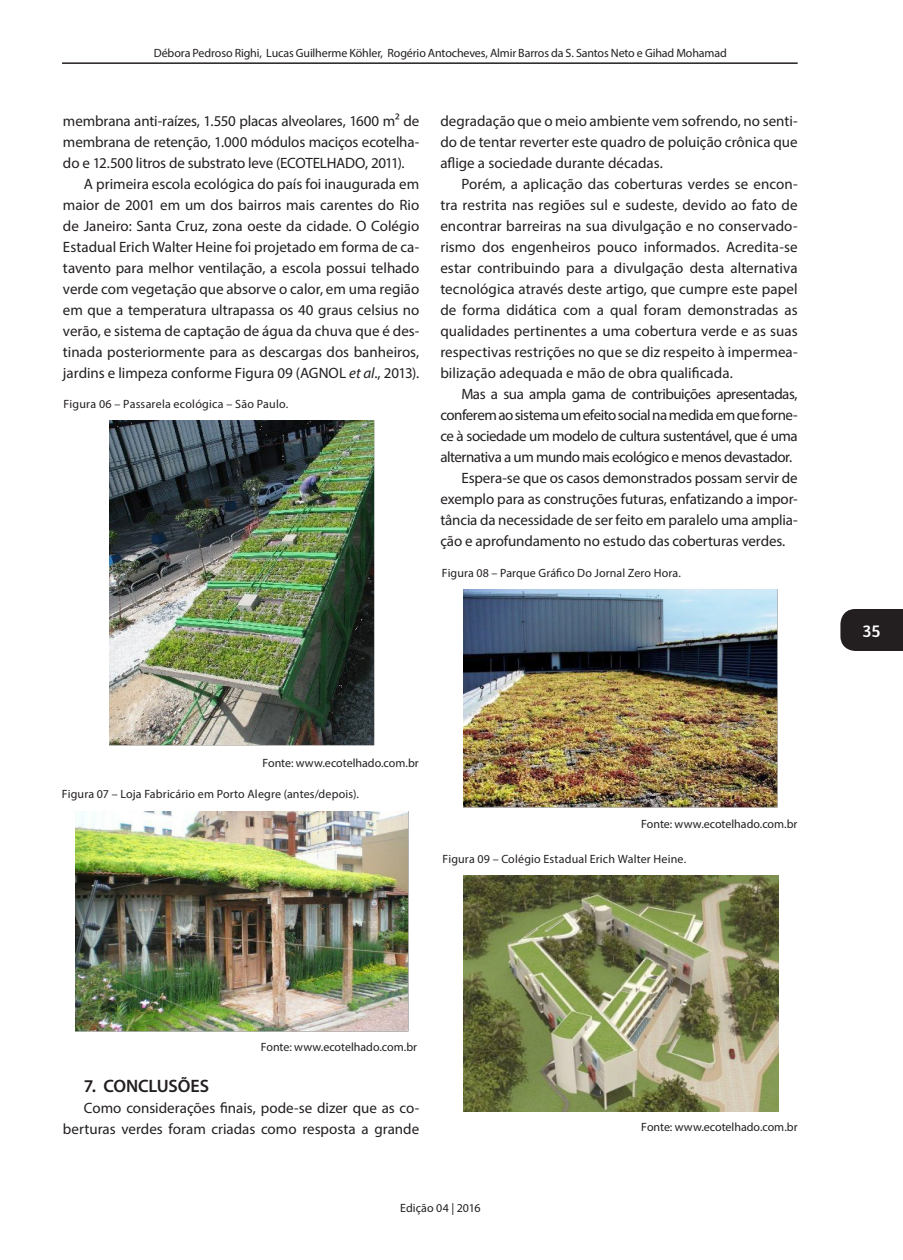
<style>
.page{position:relative;width:903px;height:1260px;background:#fff}
.page>*{position:absolute;margin:0;border:0;box-sizing:border-box;transform-origin:0 0}
.subtitulo{font:600 18px "Myriad Pro";letter-spacing:-.01em;color:#231f20}
.t1{font:18px "Amaranth";color:#fff}
.texto{font:15px/21px "Myriad Pro";letter-spacing:-.005em;color:#231f20;text-align:justify}
.figura_e_legenda_ima{font:12px "Myriad Pro";letter-spacing:.015em;color:#231f20}
.nome_artigo_e_autor{font:12px "Myriad Pro";letter-spacing:-.01em;color:#231f20}
.fonte_imagens{font:12px "Myriad Pro";color:#231f20}
.s1{font-style:italic}
</style>
<div class="page">
<div style="left:840px;top:609px;width:63px;height:42px;background:#231f20"></div>
<hr style="left:62px;top:62px;width:736px;height:2px;background:#231f20">
<img style="left:109px;top:420px;width:265px;height:325px">
<img style="left:75px;top:811px;width:333px;height:221px">
<img style="left:463px;top:590px;width:315px;height:218px">
<img style="left:464px;top:875px;width:314px;height:236px">
<p class="nome_artigo_e_autor" style="left:154px;top:46px;width:575px">Débora Pedroso Righi, Lucas Guilherme Köhler, Rogério Antocheves, Almir Barros da S. Santos Neto e Gihad Mohamad</p>
<p class="texto" style="left:63px;top:110px;width:358px">membrana anti-raízes, 1.550 placas alveolares, 1600 m² de membrana de retenção, 1.000 módulos maciços ecotelha&shy;do e 12.500 litros de substrato leve (ECOTELHADO, 2011).</p>
<p class="texto" style="left:63px;top:173px;width:358px;text-indent:21px">A primeira escola ecológica do país foi inaugurada em maior de 2001 em um dos bairros mais carentes do Rio de Janeiro: Santa Cruz, zona oeste da cidade. O Colégio Estadual Erich Walter Heine foi projetado em forma de ca&shy;tavento para melhor ventilação, a escola possui telhado verde com vegetação que absorve o calor, em uma região em que a temperatura ultrapassa os 40 graus celsius no verão, e sistema de captação de água da chuva que é des&shy;tinada posteriormente para as descargas dos banheiros, jardins e limpeza conforme Figura 09 (AGNOL <span class="s1">et al</span>., 2013).</p>
<p class="figura_e_legenda_ima" style="left:64px;top:397px;width:226px">Figura 06 – Passarela ecológica – São Paulo.</p>
<p class="texto" style="left:440px;top:110px;width:359px">degradação que o meio ambiente vem sofrendo, no senti&shy;do de tentar reverter este quadro de poluição crônica que aflige a sociedade durante décadas.</p>
<p class="texto" style="left:440px;top:173px;width:359px;text-indent:21px">Porém, a aplicação das coberturas verdes se encon&shy;tra restrita nas regiões sul e sudeste, devido ao fato de encontrar barreiras na sua divulgação e no conservado&shy;rismo dos engenheiros pouco informados. Acredita-se estar contribuindo para a divulgação desta alternativa tecnológica através deste artigo, que cumpre este papel de forma didática com a qual foram demonstradas as qualidades pertinentes a uma cobertura verde e as suas respectivas restrições no que se diz respeito à impermea&shy;bilização adequada e mão de obra qualificada.</p>
<p class="texto" style="left:440px;top:383px;width:359px;text-indent:21px">Mas a sua ampla gama de contribuições apresentadas, conferem ao sistema um efeito social na medida em que forne&shy;ce à sociedade um modelo de cultura sustentável, que é uma alternativa a um mundo mais ecológico e menos devastador.</p>
<p class="texto" style="left:440px;top:467px;width:359px;text-indent:21px">Espera-se que os casos demonstrados possam servir de exemplo para as construções futuras, enfatizando a impor&shy;tância da necessidade de ser feito em paralelo uma amplia&shy;ção e aprofundamento no estudo das coberturas verdes.</p>
<p class="figura_e_legenda_ima" style="left:442px;top:566px;width:241px">Figura 08 – Parque Gráfico Do Jornal Zero Hora.</p>
<p class="fonte_imagens" style="left:262px;top:755px;width:158px">Fonte: www.ecotelhado.com.br</p>
<p class="figura_e_legenda_ima" style="left:62px;top:786px;width:298px">Figura 07 – Loja Fabricário em Porto Alegre (antes/depois).</p>
<p class="fonte_imagens" style="left:641px;top:817px;width:158px">Fonte: www.ecotelhado.com.br</p>
<p class="figura_e_legenda_ima" style="left:442px;top:852px;width:245px">Figura 09 – Colégio Estadual Erich Walter Heine.</p>
<p class="t1" style="left:863px;top:620px;width:20px">35</p>
<p class="fonte_imagens" style="left:261px;top:1040px;width:158px">Fonte: www.ecotelhado.com.br</p>
<p class="subtitulo" style="left:84px;top:1074px;width:127px">7. CONCLUSÕES</p>
<p class="texto" style="left:63px;top:1097px;width:358px;text-align:right">Como considerações finais, pode-se dizer que as co&shy;berturas verdes foram criadas como resposta a grande</p>
<p class="nome_artigo_e_autor" style="left:400px;top:1200px;width:82px">Edição 04 | 2016</p>
<p class="fonte_imagens" style="left:641px;top:1119px;width:158px">Fonte: www.ecotelhado.com.br</p>
</div>
